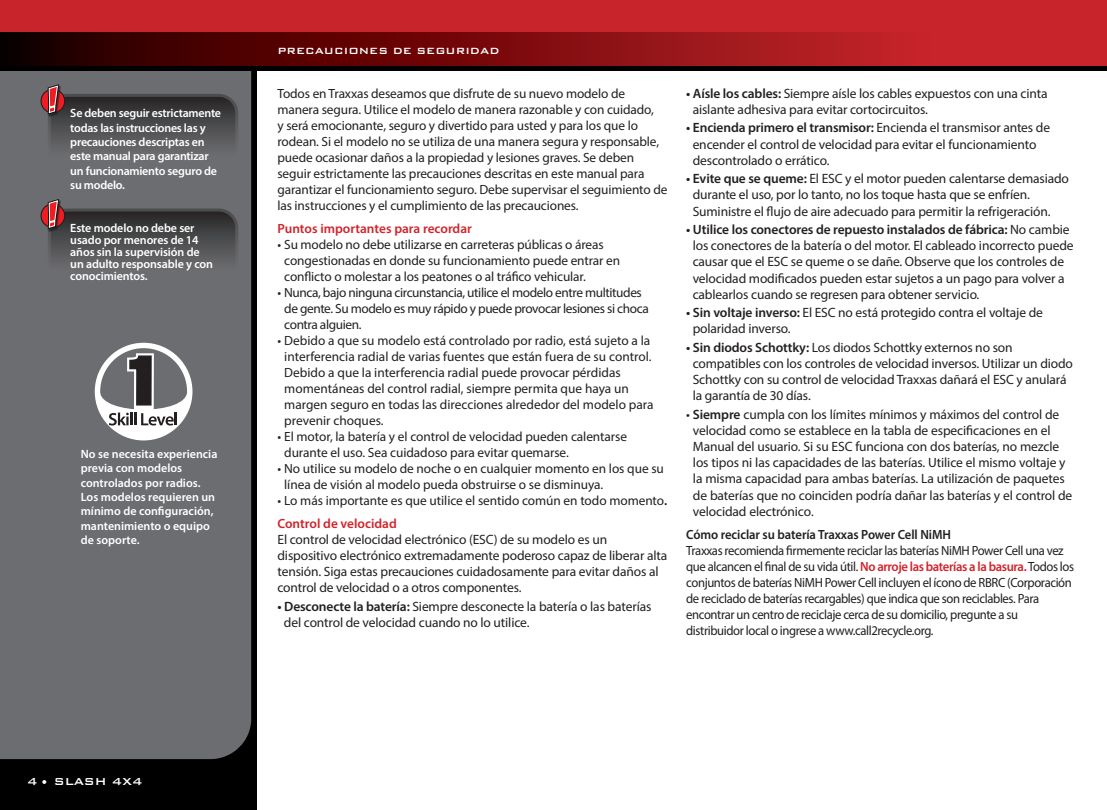
<style>
.page{position:relative;width:1107px;height:810px;background:#fff}
.page>*{position:absolute;margin:0;border:0;box-sizing:border-box;transform-origin:0 0}
.t1{font:13.5px/16.2px "Myriad Pro";letter-spacing:-.01em;color:#231f20}
.t2{font:500 13.5px "Bank Gothic BT";color:#fff}
.t3{font:13.35px/16px "Myriad Pro";letter-spacing:-.01em;color:#231f20}
.t4{font:13.35px/16px "Myriad Pro";letter-spacing:-.03em;color:#231f20;scale:.95 1}
.t5{font:13.35px/16px "Myriad Pro";letter-spacing:-.03em;color:#231f20}
.t6{font:600 13.35px "Myriad Pro";color:#d1232a}
.t7{font:600 13.35px "Myriad Pro";letter-spacing:-.005em;color:#231f20;scale:.95 1}
.t8{font:600 12px/14.4px "Myriad Pro";letter-spacing:-.01em;color:#fff}
.t9{font:500 12px "Bank Gothic BT";color:#fff}
.s1{font-weight:600}
.s2{font-size:13.35px}
.s3{font-weight:600;color:#d1232a}
</style>
<div class="page">
<div style="left:0;top:13px;width:256px;height:797px;background:#000"></div>
<div style="left:0;top:71px;width:251px;height:688px;background:#6c6d70"></div>
<div style="left:0;top:0;width:1107px;height:70px;background:#000"></div>
<div style="left:0;top:0;width:1107px;height:51px;background:#c8242b"></div>
<svg style="left:0;top:32px;width:1107px;height:34px;background:#7f0f12"></svg>
<div style="left:48px;top:94px;width:190px;height:84px;border:3px solid #fff;border-radius:18px"></div>
<svg style="left:41px;top:89px;width:24px;height:24px"></svg>
<div style="left:40px;top:89px;width:25px;height:24px;border:1px solid #231f20;border-radius:50%"></div>
<svg style="left:46px;top:82px;width:191px;height:94px;background:#595759"></svg>
<div style="left:48px;top:209px;width:190px;height:84px;border:3px solid #fff;border-radius:18px"></div>
<svg style="left:41px;top:204px;width:24px;height:24px"></svg>
<div style="left:40px;top:203px;width:25px;height:25px;border:1px solid #231f20;border-radius:50%"></div>
<svg style="left:46px;top:197px;width:191px;height:94px;background:#595759"></svg>
<svg style="left:95px;top:343px;width:97px;height:97px;background:#959596"></svg>
<p class="t8" style="left:70px;top:106px;width:152px">Se deben seguir estrictamente todas las instrucciones las y precauciones descriptas en este manual para garantizar un funcionamiento seguro de su modelo.</p>
<p class="t8" style="left:70px;top:221px;width:144px;line-height:12px">Este modelo no debe ser usado por menores de 14 años sin la supervisión de un adulto responsable y con conocimientos.</p>
<p class="t8" style="left:81px;top:446px;width:138px">No se necesita experiencia previa con modelos controlados por radios.<br>Los modelos requieren un mínimo de configuración, mantenimiento o equipo de soporte.</p>
<p class="t2" style="left:27px;top:774px;width:117px">4 • SLASH 4X4</p>
<p class="t9" style="left:278px;top:44px;width:224px">PRECAUCIONES DE SEGURIDAD</p>
<p class="t3" style="left:278px;top:85px;width:391px">Todos en Traxxas deseamos que disfrute de su nuevo modelo de manera segura. Utilice el modelo de manera razonable y con cuidado,<br>y será emocionante, seguro y divertido para usted y para los que lo rodean. Si el modelo no se utiliza de una manera segura y responsable, puede ocasionar daños a la propiedad y lesiones graves. Se deben seguir estrictamente las precauciones descritas en este manual para garantizar el funcionamiento seguro. Debe supervisar el seguimiento de las instrucciones y el cumplimiento de las precauciones.</p>
<p class="t6" style="left:278px;top:220px;width:196px">Puntos importantes para recordar</p>
<p class="t3" style="left:284px;top:236px;width:337px;text-indent:-7px">• Su modelo no debe utilizarse en carreteras públicas o áreas congestionadas en donde su funcionamiento puede entrar en conflicto o molestar a los peatones o al tráfico vehicular.</p>
<p class="t5" style="left:284px;top:284px;width:366px;text-indent:-7px">• Nunca, bajo ninguna circunstancia, utilice el modelo entre multitudes de gente. Su modelo es muy rápido y puede provocar lesiones si choca contra alguien.</p>
<p class="t3" style="left:284px;top:332px;width:371px;text-indent:-7px">• Debido a que su modelo está controlado por radio, está sujeto a la interferencia radial de varias fuentes que están fuera de su control.<br>Debido a que la interferencia radial puede provocar pérdidas momentáneas del control radial, siempre permita que haya un margen seguro en todas las direcciones alrededor del modelo para prevenir choques.</p>
<p class="t3" style="left:284px;top:428px;width:344px;text-indent:-7px">• El motor, la batería y el control de velocidad pueden calentarse durante el uso. Sea cuidadoso para evitar quemarse.</p>
<p class="t3" style="left:284px;top:460px;width:381px;text-indent:-7px">• No utilice su modelo de noche o en cualquier momento en los que su línea de visión al modelo pueda obstruirse o se disminuya.</p>
<p class="t3" style="left:278px;top:492px;width:391px">• Lo más importante es que utilice el sentido común en todo momento<span class="s1">.</span></p>
<p class="t6" style="left:278px;top:515px;width:121px">Control de velocidad</p>
<p class="t1" style="left:278px;top:531px;width:391px">El control de velocidad electrónico (ESC) de su modelo es un dispositivo electrónico extremadamente poderoso capaz de liberar alta tensión. Siga estas precauciones cuidadosamente para evitar daños al control de velocidad o a otros componentes.</p>
<p class="t1" style="left:284px;top:598px;width:369px;text-indent:-6px"><span class="s1">• Desconecte la batería:</span> Siempre desconecte la batería o las baterías del control de velocidad cuando no lo utilice.</p>
<p class="t1" style="left:693px;top:85px;width:357px;text-indent:-6px"><span class="s1">• Aísle los cables:</span> Siempre aísle los cables expuestos con una cinta aislante adhesiva para evitar cortocircuitos.</p>
<p class="t1" style="left:693px;top:120px;width:359px;text-indent:-6px"><span class="s1">• Encienda primero el transmisor:</span> Encienda el transmisor antes de encender el control de velocidad para evitar el funcionamiento descontrolado o errático.</p>
<p class="t1" style="left:693px;top:170px;width:378px;text-indent:-6px"><span class="s1">• Evite que se queme:</span> El ESC y el motor pueden calentarse demasiado durante el uso, por lo tanto, no los toque hasta que se enfríen.<br>Suministre el flujo de aire adecuado para permitir la refrigeración.</p>
<p class="t1" style="left:693px;top:221px;width:382px;text-indent:-6px"><span class="s1">• Utilice los conectores de repuesto instalados de fábrica:</span> No cambie los conectores de la batería o del motor. El cableado incorrecto puede causar que el ESC se queme o se dañe. Observe que los controles de velocidad modificados pueden estar sujetos a un pago para volver a cablearlos cuando se regresen para obtener servicio.</p>
<p class="t1" style="left:693px;top:304px;width:352px;text-indent:-6px"><span class="s1">• Sin voltaje inverso:</span> El ESC no está protegido contra el voltaje de polaridad inverso.</p>
<p class="t1" style="left:693px;top:339px;width:382px;text-indent:-6px"><span class="s1">• Sin diodos Schottky:</span> Los diodos Schottky externos no son compatibles con los controles de velocidad inversos. Utilizar un diodo Schottky con su control de velocidad Traxxas dañará el ESC y anulará la garantía de 30 días.</p>
<p class="t1" style="left:693px;top:406px;width:381px;text-indent:-7px">• <span class="s1">Siempre</span> cumpla con los límites mínimos y máximos del control de velocidad como se establece en la tabla de especificaciones en el Manual del usuario. Si su ESC funciona con dos baterías, no mezcle los tipos ni las capacidades de las baterías. Utilice el mismo voltaje y la misma capacidad para ambas baterías. La utilización de paquetes de baterías que no coinciden podría dañar las baterías y el control de velocidad electrónico<span class="s2">.</span></p>
<p class="t7" style="left:686px;top:526px;width:280px">Cómo reciclar su batería Traxxas Power Cell NiMH</p>
<p class="t4" style="left:686px;top:542px;width:410px">Traxxas recomienda firmemente reciclar las baterías NiMH Power Cell una vez que alcancen el final de su vida útil. <span class="s3">No arroje las baterías a la basura.</span> Todos los conjuntos de baterías NiMH Power Cell incluyen el ícono de RBRC (Corporación de reciclado de baterías recargables) que indica que son reciclables. Para encontrar un centro de reciclaje cerca de su domicilio, pregunte a su distribuidor local o ingrese a www.call2recycle.org.</p>
</div>
